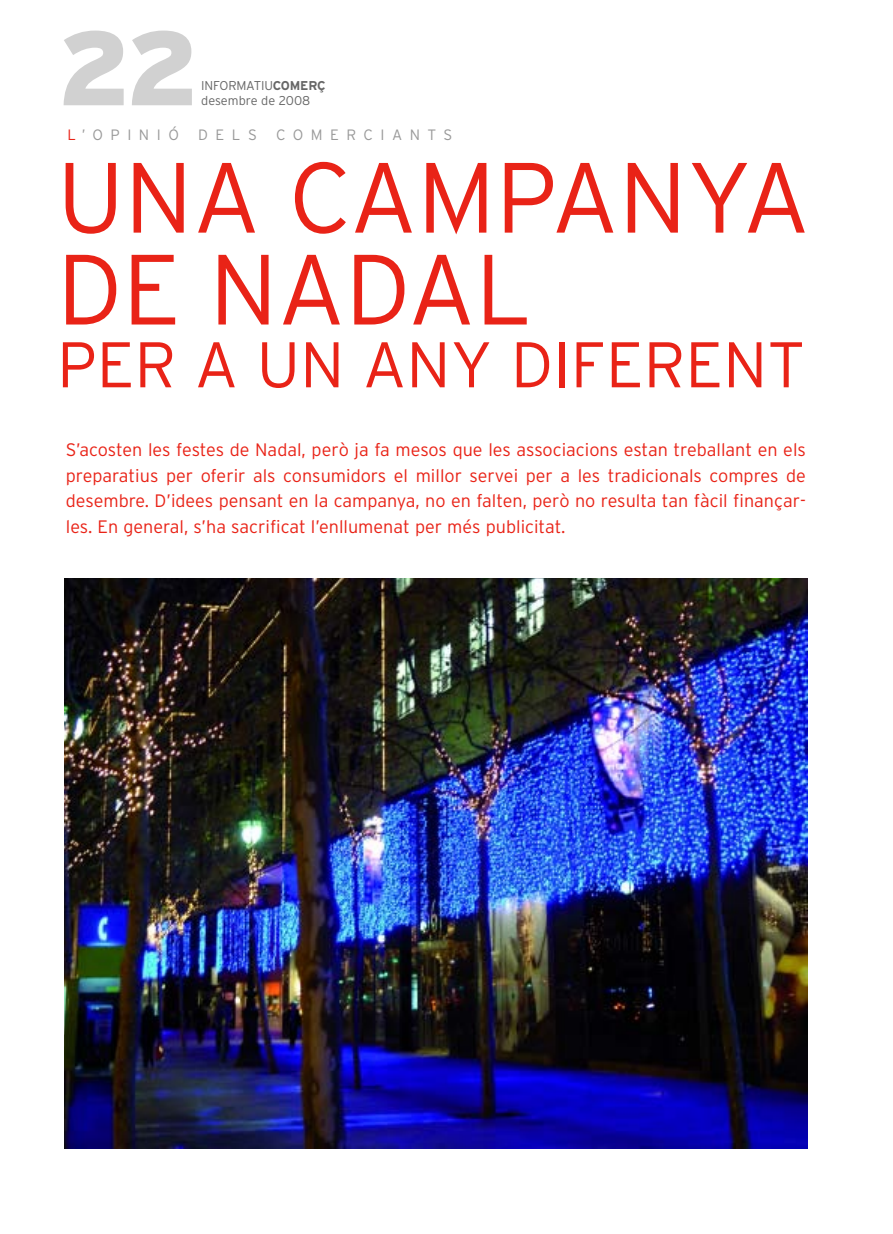
<style>
.page{position:relative;width:893px;height:1234px;background:#fff}
.page>*{position:absolute;margin:0;border:0;box-sizing:border-box;transform-origin:0 0}
.t1{font:900 105px "Interstate";color:#d1d1d1}
.t2{font:300 99.45px/91.8px "Interstate";color:#e92317}
.t3{font:300 64.2px "Interstate";color:#e92317}
.t4{font:300 18px/25.5px "Interstate";color:#e92317;text-align:justify}
.t5{font:300 15px "Interstate";letter-spacing:.5em;color:#999}
.t6{font:300 12.75px "Interstate";letter-spacing:-.015em;color:#666}
.s1{font-weight:700}
.s2{color:#e92317}
</style>
<div class="page">
<img style="left:64px;top:578px;width:743px;height:569px">
<h1 class="t1" style="left:58px;top:8px;width:143px">22</h1>
<p class="t6" style="left:201px;top:78px;width:126px">INFORMATIU<span class="s1">COMERÇ</span></p>
<p class="t6" style="left:201px;top:93px;width:111px">desembre de 2008</p>
<p class="t5" style="left:67px;top:126px;width:113px"><span class="s2">L</span>’OPINIÓ</p>
<p class="t5" style="left:198px;top:126px;width:60px">DELS</p>
<p class="t5" style="left:276px;top:126px;width:178px">COMERCIANTS</p>
<h2 class="t2" style="left:57px;top:152px;width:754px">UNA CAMPANYA<br>DE NADAL</h2>
<h3 class="t3" style="left:57px;top:327px;width:750px">PER A UN ANY DIFERENT</h3>
<p class="t4" style="left:66px;top:437px;width:741px">S’acosten les festes de Nadal, però ja fa mesos que les associacions estan treballant en els preparatius per oferir als consumidors el millor servei per a les tradicionals compres de desembre. D’idees pensant en la campanya, no en falten, però no resulta tan fàcil finançar&shy;les. En general, s’ha sacrificat l’enllumenat per més publicitat.</p>
</div>
